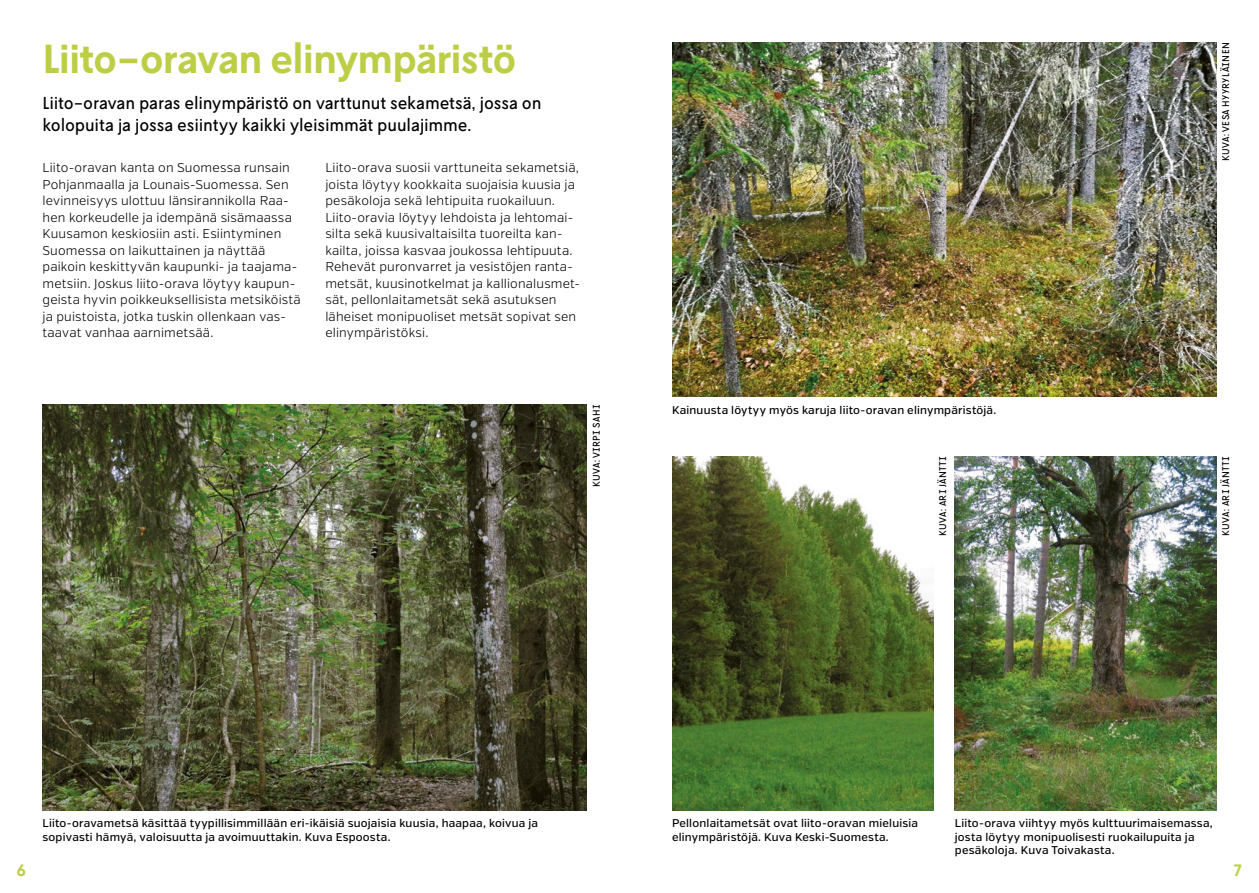
<style>
.page{position:relative;width:1259px;height:893px;background:#fff}
.page>*{position:absolute;margin:0;border:0;box-sizing:border-box;transform-origin:0 0}
.t1{font:600 40.5px "L10";letter-spacing:-.02em;color:#bdce46}
.t2{font:17.25px/22.5px "L10";letter-spacing:-.005em;color:#000}
.t3{font:600 16.5px "L10";color:#bdce46}
.t4{font:300 12.75px/16.5px "Verb";letter-spacing:.01em;color:#000}
.t5{font:500 11.25px/13.5px "Verb";letter-spacing:.02em;color:#000}
.t6{font:9.75px "L10";letter-spacing:.035em;color:#000}
</style>
<div class="page">
<img style="left:672px;top:43px;width:544px;height:353px">
<img style="left:672px;top:456px;width:261px;height:354px">
<img style="left:955px;top:456px;width:261px;height:354px">
<img style="left:43px;top:405px;width:544px;height:405px">
<h1 class="t1" style="left:43px;top:36px;width:475px">Liito-oravan elinympäristö</h1>
<h2 class="t2" style="left:43px;top:92px;width:500px">Liito-oravan paras elinympäristö on varttunut sekametsä, jossa on kolopuita ja jossa esiintyy kaikki yleisimmät puulajimme.</h2>
<p class="t4" style="left:43px;top:160px;width:260px">Liito-oravan kanta on Suomessa runsain Pohjanmaalla ja Lounais-Suomessa. Sen levinneisyys ulottuu länsirannikolla Raa&shy;hen korkeudelle ja idempänä sisämaassa Kuusamon keskiosiin asti. Esiintyminen Suomessa on laikuttainen ja näyttää paikoin keskittyvän kaupunki- ja taajama&shy;metsiin. Joskus liito-orava löytyy kaupun&shy;geista hyvin poikkeuksellisista metsiköistä ja puistoista, jotka tuskin ollenkaan vas&shy;taavat vanhaa aarnimetsää.</p>
<p class="t4" style="left:325px;top:160px;width:256px">Liito-orava suosii varttuneita sekametsiä, joista löytyy kookkaita suojaisia kuusia ja pesäkoloja sekä lehtipuita ruokailuun.<br>Liito-oravia löytyy lehdoista ja lehtomai&shy;silta sekä kuusivaltaisilta tuoreilta kan&shy;kailta, joissa kasvaa joukossa lehtipuuta.<br>Rehevät puronvarret ja vesistöjen ranta&shy;metsät, kuusinotkelmat ja kallionalusmet&shy;sät, pellonlaitametsät sekä asutuksen läheiset monipuoliset metsät sopivat sen elinympäristöksi.</p>
<p class="t6" style="left:591px;top:487px;width:84px;rotate:-90deg">KUVA: VIRPI SAHI</p>
<p class="t5" style="left:672px;top:403px;width:326px">Kainuusta löytyy myös karuja liito-oravan elinympäristöjä.</p>
<p class="t6" style="left:1220px;top:161px;width:120px;rotate:-90deg">KUVA: VESA HYYRYLÄINEN</p>
<p class="t6" style="left:937px;top:536px;width:81px;rotate:-90deg">KUVA: ARI JÄNTTI</p>
<p class="t6" style="left:1220px;top:536px;width:81px;rotate:-90deg">KUVA: ARI JÄNTTI</p>
<p class="t5" style="left:43px;top:817px;width:497px">Liito-oravametsä käsittää tyypillisimmillään eri-ikäisiä suojaisia kuusia, haapaa, koivua ja sopivasti hämyä, valoisuutta ja avoimuuttakin. Kuva Espoosta.</p>
<p class="t5" style="left:672px;top:817px;width:247px">Pellonlaitametsät ovat liito-oravan mieluisia elinympäristöjä. Kuva Keski-Suomesta.</p>
<p class="t5" style="left:955px;top:817px;width:259px">Liito-orava viihtyy myös kulttuurimaisemassa, josta löytyy monipuolisesti ruokailupuita ja pesäkoloja. Kuva Toivakasta.</p>
<p class="t3" style="left:16px;top:861px;width:11px">6</p>
<p class="t3" style="left:1233px;top:861px;width:10px">7</p>
</div>
